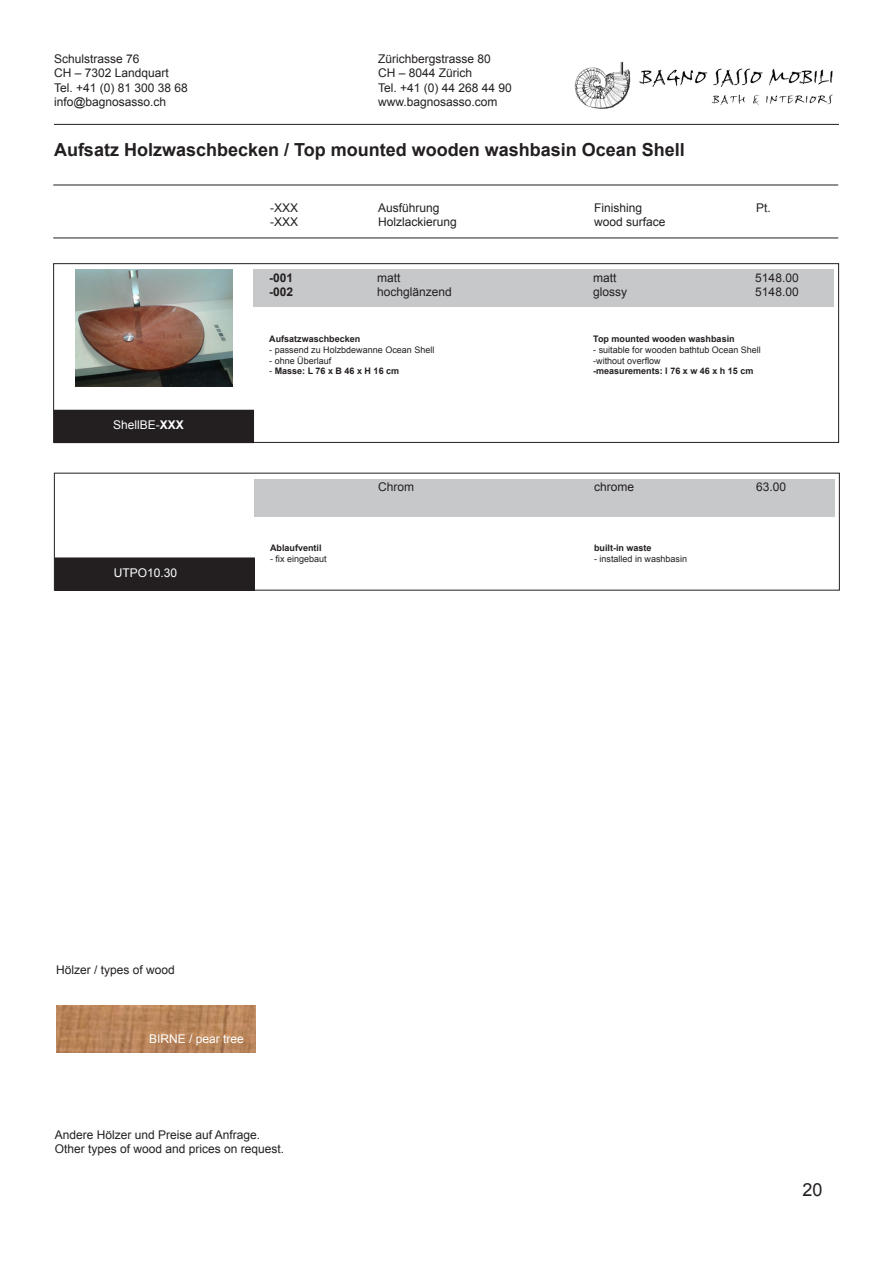
<style>
.page{position:relative;width:893px;height:1263px;background:#fff}
.page>*{position:absolute;margin:0;border:0;box-sizing:border-box;transform-origin:0 0}
.t1{font:700 18px "Arial";color:#231f20}
.t2{font:18px "Arial";color:#231f20}
.t3{font:12px "Arial";color:#231f20}
.t4{font:12px "Arial";color:#fff}
.t5{font:700 12px "Arial";color:#231f20}
.t6{font:9px "Arial";color:#231f20}
.t7{font:700 9px "Arial";color:#231f20}
.s1{font-weight:700}
.s2{font-weight:400}
</style>
<div class="page">
<hr style="left:54px;top:124px;width:785px;height:1px;background:#231f20">
<img style="left:574px;top:62px;width:259px;height:47px">
<div style="left:53px;top:263px;width:786px;height:180px;border:1px solid #231f20"></div>
<div style="left:54px;top:410px;width:200px;height:33px;background:#231f20"></div>
<div style="left:253px;top:269px;width:581px;height:38px;background:#c7c8ca"></div>
<hr style="left:53px;top:185px;width:785px;height:1px;background:#231f20">
<hr style="left:53px;top:238px;width:785px;height:1px;background:#231f20">
<div style="left:55px;top:558px;width:199px;height:32px;background:#231f20"></div>
<div style="left:254px;top:479px;width:580px;height:37px;background:#c7c8ca"></div>
<img style="left:75px;top:269px;width:157px;height:118px">
<img style="left:56px;top:1005px;width:200px;height:48px">
<p class="t3" style="left:54px;top:51px;width:87px">Schulstrasse 76</p>
<p class="t3" style="left:378px;top:51px;width:114px">Zürichbergstrasse 80</p>
<p class="t3" style="left:54px;top:65px;width:116px">CH – 7302 Landquart</p>
<p class="t3" style="left:378px;top:65px;width:96px">CH – 8044 Zürich</p>
<p class="t3" style="left:54px;top:79px;width:135px">Tel. +41 (0) 81 300 38 68</p>
<p class="t3" style="left:378px;top:79px;width:135px">Tel. +41 (0) 44 268 44 90</p>
<p class="t3" style="left:54px;top:94px;width:114px">info@bagnosasso.ch</p>
<p class="t3" style="left:378px;top:94px;width:121px">www.bagnosasso.com</p>
<p class="t1" style="left:54px;top:137px;width:632px">Aufsatz Holzwaschbecken / Top mounted wooden washbasin Ocean Shell</p>
<p class="t3" style="left:270px;top:200px;width:30px">-XXX</p>
<p class="t3" style="left:378px;top:200px;width:63px">Ausführung</p>
<p class="t3" style="left:594px;top:200px;width:50px">Finishing</p>
<p class="t3" style="left:756px;top:200px;width:16px">Pt.</p>
<p class="t3" style="left:270px;top:214px;width:30px">-XXX</p>
<p class="t3" style="left:378px;top:214px;width:80px">Holzlackierung</p>
<p class="t3" style="left:594px;top:214px;width:73px">wood surface</p>
<p class="t4" style="left:113px;top:417px;width:72px">ShellBE-<span class="s1">XXX</span></p>
<p class="t4" style="left:114px;top:565px;width:65px">UTPO10.30</p>
<p class="t5" style="left:269px;top:270px;width:26px">-001</p>
<p class="t3" style="left:377px;top:270px;width:25px">matt</p>
<p class="t3" style="left:593px;top:270px;width:25px">matt</p>
<p class="t3" style="left:755px;top:270px;width:45px">5148.00</p>
<p class="t5" style="left:269px;top:284px;width:26px">-002</p>
<p class="t3" style="left:377px;top:284px;width:76px">hochglänzend</p>
<p class="t3" style="left:593px;top:284px;width:36px">glossy</p>
<p class="t3" style="left:755px;top:284px;width:45px">5148.00</p>
<p class="t7" style="left:269px;top:333px;width:93px">Aufsatzwaschbecken</p>
<p class="t7" style="left:593px;top:333px;width:143px">Top mounted wooden washbasin</p>
<p class="t6" style="left:269px;top:344px;width:167px">- passend zu Holzbdewanne Ocean Shell</p>
<p class="t6" style="left:593px;top:344px;width:169px">- suitable for wooden bathtub Ocean Shell</p>
<p class="t6" style="left:269px;top:354px;width:64px">- ohne Überlauf</p>
<p class="t6" style="left:593px;top:354px;width:69px">-without overflow</p>
<p class="t7" style="left:269px;top:365px;width:131px"><span class="s2">-</span> Masse: L 76 x B 46 x H 16 cm</p>
<p class="t7" style="left:593px;top:365px;width:162px">-measurements: l 76 x w 46 x h 15 cm</p>
<p class="t3" style="left:378px;top:479px;width:37px">Chrom</p>
<p class="t3" style="left:594px;top:479px;width:42px">chrome</p>
<p class="t3" style="left:756px;top:479px;width:32px">63.00</p>
<p class="t7" style="left:270px;top:542px;width:53px">Ablaufventil</p>
<p class="t7" style="left:594px;top:542px;width:59px">built-in waste</p>
<p class="t6" style="left:270px;top:553px;width:58px">- fix eingebaut</p>
<p class="t6" style="left:594px;top:553px;width:95px">- installed in washbasin</p>
<p class="t3" style="left:56px;top:962px;width:120px">Hölzer / types of wood</p>
<p class="t4" style="left:149px;top:1031px;width:96px">BIRNE / pear tree</p>
<p class="t3" style="left:55px;top:1127px;width:207px">Andere Hölzer und Preise auf Anfrage.</p>
<p class="t3" style="left:55px;top:1141px;width:231px">Other types of wood and prices on request.</p>
<p class="t2" style="left:802px;top:1178px;width:22px">20</p>
</div>
